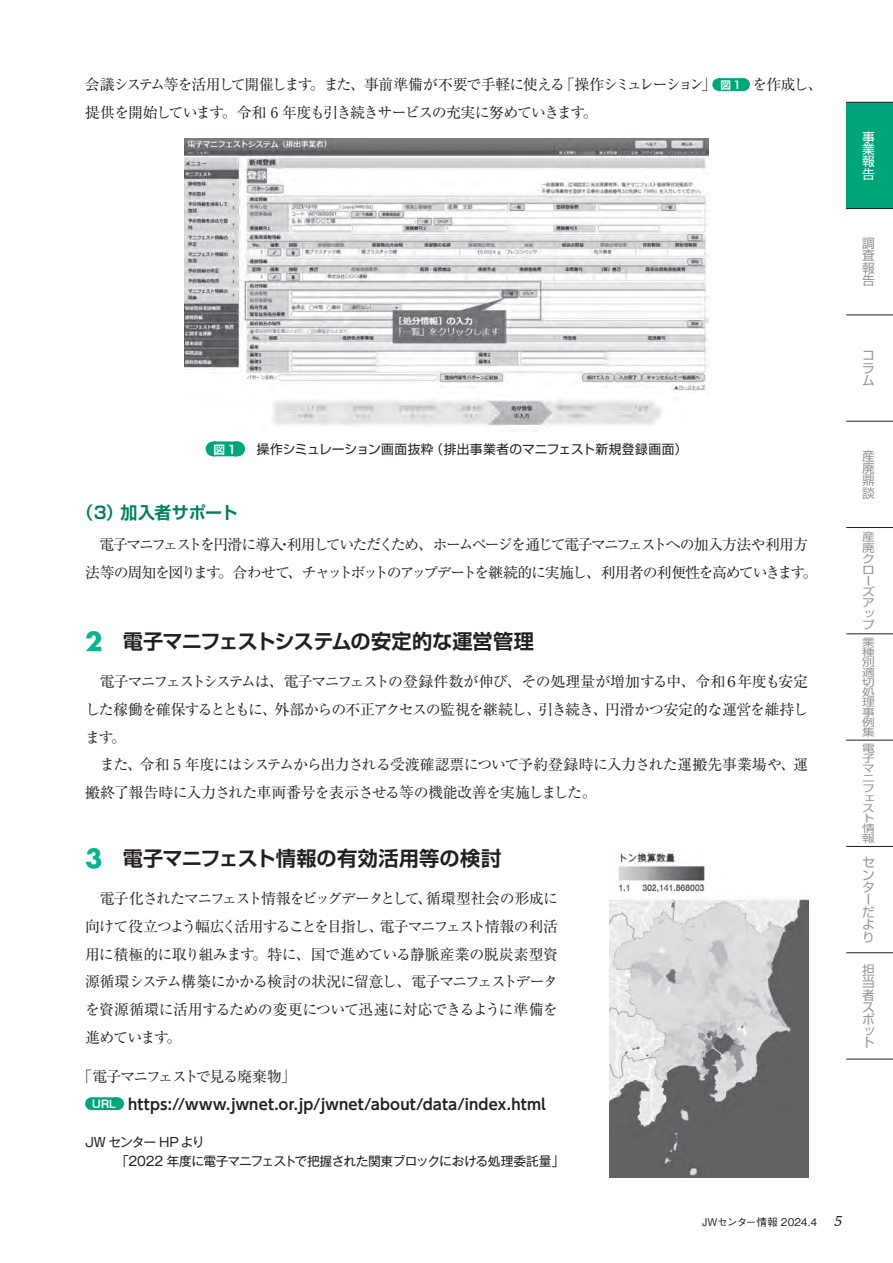
<style>
.page{position:relative;width:893px;height:1263px;background:#fff}
.page>*{position:absolute;margin:0;border:0;box-sizing:border-box;transform-origin:0 0}
.t1{font:700 20.25px "P Shin Go Pr 6 N De";letter-spacing:-.03em;color:#231f20}
.t2{font:700 20.25px "P Shin Go Pr 6 N De";color:#231f20}
.t3{font:700 16.95px "P Shin Go Pr 6 N De";letter-spacing:-.02em;color:#007f5c}
.t4{font:14.85px/27.6px "P Ryumin Pr 6 N";letter-spacing:-.07em;color:#231f20;text-align:justify}
.t5{font:14.85px/27.6px "P Ryumin Pr 6 N";letter-spacing:-.05em;color:#231f20}
.t6{font:14.85px/27.6px "P Ryumin Pr 6 N";letter-spacing:-.1em;color:#231f20}
.t7{font:700 14.85px "UD Shin Go Pr 6 N De";letter-spacing:.01em;color:#231f20}
.t8{font:12.75px/19.2px "P Gothic MB101 Pr 6 N";letter-spacing:-.035em;color:#231f20}
.t9{font:12.75px "P Shin Go Pr 6 N";letter-spacing:.02em;color:#231f20}
.t10{font:12.75px/12.5px "P Shin Go Pr 6 N";color:#939598;text-align:justify}
.t11{font:12.75px/12.5px "P Shin Go Pr 6 N";color:#fff;text-align:justify}
.t12{font:11.25px/10.9px "P Shin Go Pr 6 N";color:#939598;scale:1.14 1}
.t13{font:10.65px "P Gothic BBB Pr 6 N";letter-spacing:-.02em;color:#231f20}
.t14{font:10.35px/10.1px "P Shin Go Pr 6 N";color:#939598;text-align:justify;scale:1.23 1}
.t15{font:10.2px/9.9px "P Shin Go Pr 6 N";color:#939598;text-align:justify;scale:1.25 1}
.s1{font-family:"Shin Go Pr 6 N De";font-weight:700;font-size:10.65px;color:#fff}
.s2{font-family:"Shin Go Pr 6 N De";font-weight:700;font-size:11.7px;color:#fff}
.s3{font-family:"Futura Std";font-size:25.5px;color:#0bb490}
.s4{font-family:"Shin Go Pr 6 N De";font-size:10.65px;color:#fff}
.s5{font-family:"Charter";font-style:italic;font-size:14.85px}
</style>
<div class="page">
<div style="left:846px;top:102px;width:47px;height:107px;background:#00a679"></div>
<hr style="left:846px;top:102px;width:47px;height:1px;background:#231f20">
<hr style="left:846px;top:208px;width:47px;height:1px;background:#231f20">
<hr style="left:846px;top:315px;width:47px;height:1px;background:#231f20">
<hr style="left:846px;top:421px;width:47px;height:1px;background:#231f20">
<hr style="left:846px;top:527px;width:47px;height:1px;background:#231f20">
<hr style="left:846px;top:634px;width:47px;height:1px;background:#231f20">
<hr style="left:846px;top:740px;width:47px;height:1px;background:#231f20">
<hr style="left:846px;top:846px;width:47px;height:1px;background:#231f20">
<hr style="left:846px;top:952px;width:47px;height:1px;background:#231f20">
<hr style="left:846px;top:1059px;width:47px;height:1px;background:#231f20">
<div style="left:91px;top:1097px;width:26px;height:13px;background:#00a679"></div>
<svg style="left:104px;top:1097px;width:14px;height:13px"></svg>
<div style="left:213px;top:441px;width:24px;height:15px;background:#00a679"></div>
<svg style="left:225px;top:441px;width:13px;height:15px"></svg>
<img style="left:610px;top:852px;width:198px;height:326px">
<img style="left:184px;top:138px;width:525px;height:288px">
<div style="left:719px;top:78px;width:24px;height:13px;background:#00a679"></div>
<svg style="left:731px;top:78px;width:13px;height:13px"></svg>
<p class="t4" style="left:85px;top:70px;width:739px">会議システム等を活用して開催します。また、事前準備が不要で手軽に使える「操作シミュレーション」 <span class="s1">図 1</span> を作成し、提供を開始しています。令和 6 年度も引き続きサービスの充実に努めていきます。</p>
<p class="t11" style="left:862px;top:130px;width:14px">事業報告</p>
<p class="t10" style="left:862px;top:236px;width:14px">調査報告</p>
<p class="t10" style="left:862px;top:348px;width:13px">コラム</p>
<p class="t9" style="left:213px;top:439px;width:475px"><span class="s2">図 1</span> 　操作シミュレーション画面抜粋（排出事業者のマニフェスト新規登録画面）</p>
<p class="t3" style="left:77px;top:499px;width:163px">（3）加入者サポート</p>
<p class="t6" style="left:85px;top:530px;width:734px">　電子マニフェストを円滑に導入・利用していただくため、ホームページを通じて電子マニフェストへの加入方法や利用方法等の周知を図ります。合わせて、チャットボットのアップデートを継続的に実施し、利用者の利便性を高めていきます。</p>
<h1 class="t1" style="left:85px;top:624px;width:451px"><span class="s3">2</span> 電子マニフェストシステムの安定的な運営管理</h1>
<p class="t5" style="left:85px;top:667px;width:724px">　電子マニフェストシステムは、電子マニフェストの登録件数が伸び、その処理量が増加する中、令和６年度も安定した稼働を確保するとともに、外部からの不正アクセスの監視を継続し、引き続き、円滑かつ安定的な運営を維持します。<br>　また、令和 5 年度にはシステムから出力される受渡確認票について予約登録時に入力された運搬先事業場や、運搬終了報告時に入力された車両番号を表示させる等の機能改善を実施しました。</p>
<h1 class="t2" style="left:85px;top:841px;width:418px"><span class="s3">3</span>　電子マニフェスト情報の有効活用等の検討</h1>
<p class="t4" style="left:85px;top:884px;width:474px">　電子化されたマニフェスト情報をビッグデータとして、循環型社会の形成に向けて役立つよう幅広く活用することを目指し、電子マニフェスト情報の利活用に積極的に取り組みます。特に、国で進めている静脈産業の脱炭素型資源循環システム構築にかかる検討の状況に留意し、電子マニフェストデータを資源循環に活用するための変更について迅速に対応できるように準備を進めています。</p>
<p class="t4" style="left:78px;top:1062px;width:220px">「電子マニフェストで見る廃棄物」</p>
<p class="t7" style="left:92px;top:1092px;width:455px"><span class="s4">URL</span> https://www.jwnet.or.jp/jwnet/about/data/index.html</p>
<p class="t8" style="left:116px;top:1132px;width:450px;text-indent:-31px">JW センター HPより<br>「2022 年度に電子マニフェストで把握された関東ブロックにおける処理委託量」</p>
<p class="t13" style="left:702px;top:1213px;width:142px">JWセンター情報 2024.4 <span class="s5">5</span></p>
<p class="t10" style="left:862px;top:449px;width:14px">産廃鼎談</p>
<p class="t12" style="left:862px;top:531px;width:13px">産廃クローズアップ</p>
<p class="t14" style="left:862px;top:636px;width:12px">業種別適切処理事例集</p>
<p class="t15" style="left:862px;top:743px;width:11px">電子マニフェスト情報</p>
<p class="t10" style="left:862px;top:855px;width:14px;text-align:left">センターだより</p>
<p class="t10" style="left:862px;top:963px;width:14px">担当者スポ</p>
<p class="t10" style="left:862px;top:1024px;width:14px;line-height:11.1px">ット</p>
</div>
